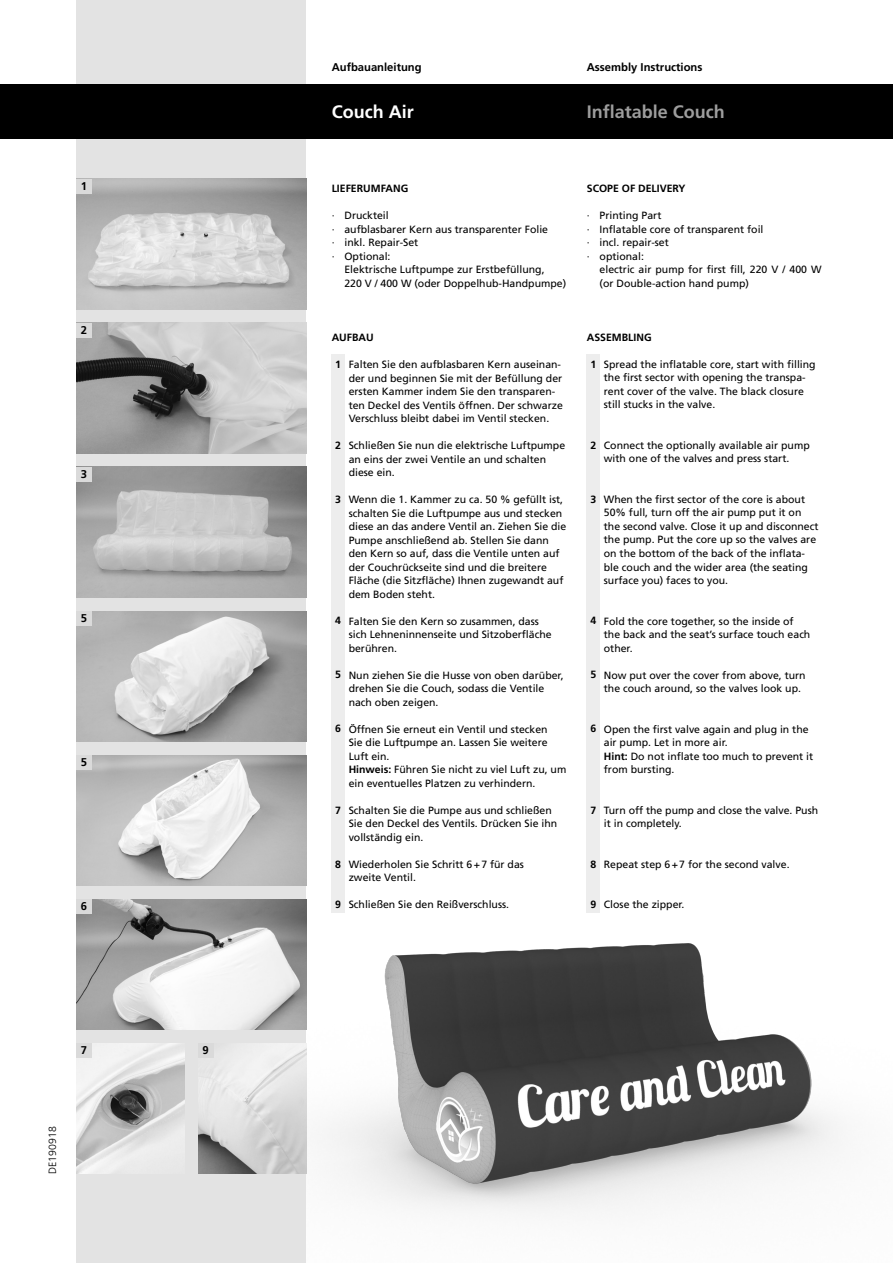
<style>
.page{position:relative;width:893px;height:1263px;background:#fff}
.page>*{position:absolute;margin:0;border:0;box-sizing:border-box;transform-origin:0 0}
.t1{font:700 18px "Frutiger LT Com";color:#9d9d9d}
.t2{font:700 18px "Frutiger LT Com";color:#fff}
.t3{font:700 11.25px "Frutiger LT Com";color:#000}
.t4{font:10.5px/13.5px "Frutiger LT Com";color:#000}
.t5{font:700 10.5px "Frutiger LT Com";color:#000}
.t6{font:300 10.5px "Frutiger LT Com";color:#000}
.s1{font-weight:700}
</style>
<div class="page">
<div style="left:587px;top:354px;width:13px;height:559px;background:#ededed"></div>
<div style="left:77px;top:0;width:229px;height:1263px;background:#e3e3e3"></div>
<img style="left:306px;top:894px;width:533px;height:318px">
<div style="left:0;top:84px;width:893px;height:55px;background:#000"></div>
<img style="left:77px;top:179px;width:229px;height:130px">
<img style="left:77px;top:755px;width:229px;height:131px">
<img style="left:77px;top:467px;width:229px;height:130px">
<img style="left:77px;top:323px;width:229px;height:130px">
<img style="left:77px;top:899px;width:229px;height:130px">
<img style="left:77px;top:1043px;width:108px;height:130px">
<img style="left:198px;top:1043px;width:108px;height:130px">
<div style="left:77px;top:179px;width:15px;height:15px;background:#dadada"></div>
<div style="left:77px;top:323px;width:15px;height:15px;background:#dadada"></div>
<div style="left:77px;top:467px;width:15px;height:15px;background:#dadada"></div>
<div style="left:77px;top:755px;width:15px;height:15px;background:#dadada"></div>
<div style="left:77px;top:899px;width:15px;height:15px;background:#dadada"></div>
<div style="left:77px;top:1043px;width:15px;height:15px;background:#dadada"></div>
<div style="left:198px;top:1043px;width:15px;height:15px;background:#dadada"></div>
<img style="left:77px;top:611px;width:229px;height:130px">
<div style="left:77px;top:611px;width:15px;height:15px;background:#dadada"></div>
<div style="left:332px;top:354px;width:13px;height:559px;background:#ededed"></div>
<p class="t3" style="left:81px;top:179px;width:8px">1</p>
<p class="t3" style="left:81px;top:323px;width:8px">2</p>
<p class="t3" style="left:81px;top:467px;width:8px">3</p>
<p class="t3" style="left:81px;top:611px;width:8px">5</p>
<p class="t3" style="left:81px;top:755px;width:8px">5</p>
<p class="t3" style="left:81px;top:899px;width:8px">6</p>
<p class="t3" style="left:81px;top:1043px;width:8px">7</p>
<p class="t3" style="left:203px;top:1043px;width:8px">9</p>
<p class="t6" style="left:46px;top:1174px;width:49px;rotate:-90deg">DE190918</p>
<p class="t3" style="left:332px;top:60px;width:92px">Aufbauanleitung</p>
<p class="t3" style="left:587px;top:60px;width:117px">Assembly Instructions</p>
<h1 class="t2" style="left:332px;top:101px;width:83px">Couch Air</h1>
<h1 class="t1" style="left:587px;top:101px;width:140px">Inflatable Couch</h1>
<p class="t5" style="left:332px;top:183px;width:78px">LIEFERUMFANG</p>
<p class="t4" style="left:332px;top:209px;width:218px">· Druckteil<br>· aufblasbarer Kern aus transparenter Folie · inkl. Repair-Set<br>· Optional:</p>
<p class="t4" style="left:344px;top:263px;width:223px">Elektrische Luftpumpe zur Erstbefüllung,<br>220 V / 400 W (oder Doppelhub-Handpumpe)</p>
<p class="t5" style="left:587px;top:183px;width:100px">SCOPE OF DELIVERY</p>
<p class="t4" style="left:587px;top:209px;width:178px">· Printing Part<br>· Inflatable core of transparent foil · incl. repair-set<br>· optional:</p>
<p class="t4" style="left:600px;top:263px;width:223px">electric air pump for first fill, 220 V / 400 W (or Double-action hand pump)</p>
<p class="t5" style="left:332px;top:331px;width:43px">AUFBAU</p>
<p class="t4" style="left:349px;top:358px;width:216px">Falten Sie den aufblasbaren Kern auseinan&shy;der und beginnen Sie mit der Befüllung der ersten Kammer indem Sie den transparen&shy;ten Deckel des Ventils öffnen. Der schwarze Verschluss bleibt dabei im Ventil stecken.</p>
<p class="t4" style="left:349px;top:439px;width:218px">Schließen Sie nun die elektrische Luftpumpe an eins der zwei Ventile an und schalten diese ein.</p>
<p class="t4" style="left:349px;top:493px;width:219px">Wenn die 1. Kammer zu ca. 50 % gefüllt ist, schalten Sie die Luftpumpe aus und stecken diese an das andere Ventil an. Ziehen Sie die Pumpe anschließend ab. Stellen Sie dann den Kern so auf, dass die Ventile unten auf der Couchrückseite sind und die breitere Fläche (die Sitzfläche) Ihnen zugewandt auf dem Boden steht.</p>
<p class="t4" style="left:349px;top:614px;width:205px">Falten Sie den Kern so zusammen, dass sich Lehneninnenseite und Sitzoberfläche berühren.</p>
<p class="t4" style="left:349px;top:668px;width:216px">Nun ziehen Sie die Husse von oben darüber, drehen Sie die Couch, sodass die Ventile nach oben zeigen.</p>
<p class="t4" style="left:349px;top:722px;width:219px">Öffnen Sie erneut ein Ventil und stecken<br>Sie die Luftpumpe an. Lassen Sie weitere Luft ein.<br><span class="s1">Hinweis:</span> Führen Sie nicht zu viel Luft zu, um ein eventuelles Platzen zu verhindern.</p>
<p class="t4" style="left:349px;top:803px;width:210px">Schalten Sie die Pumpe aus und schließen<br>Sie den Deckel des Ventils. Drücken Sie ihn vollständig ein.</p>
<p class="t4" style="left:349px;top:857px;width:177px">Wiederholen Sie Schritt 6+7 für das zweite Ventil.</p>
<p class="t4" style="left:349px;top:898px;width:162px">Schließen Sie den Reißverschluss.</p>
<p class="t5" style="left:335px;top:358px;width:7px">1</p>
<p class="t5" style="left:335px;top:439px;width:7px">2</p>
<p class="t5" style="left:335px;top:493px;width:7px">3</p>
<p class="t5" style="left:335px;top:615px;width:7px">4</p>
<p class="t5" style="left:335px;top:669px;width:7px">5</p>
<p class="t5" style="left:335px;top:723px;width:7px">6</p>
<p class="t5" style="left:335px;top:804px;width:7px">7</p>
<p class="t5" style="left:335px;top:858px;width:7px">8</p>
<p class="t5" style="left:335px;top:898px;width:7px">9</p>
<p class="t5" style="left:587px;top:331px;width:66px">ASSEMBLING</p>
<p class="t4" style="left:604px;top:358px;width:213px">Spread the inflatable core, start with filling the first sector with opening the transpa&shy;rent cover of the valve. The black closure still stucks in the valve.</p>
<p class="t4" style="left:604px;top:439px;width:207px">Connect the optionally available air pump with one of the valves and press start.</p>
<p class="t4" style="left:604px;top:493px;width:216px">When the first sector of the core is about 50% full, turn off the air pump put it on the second valve. Close it up and disconnect the pump. Put the core up so the valves are on the bottom of the back of the inflata&shy;ble couch and the wider area (the seating surface you) faces to you.</p>
<p class="t4" style="left:604px;top:614px;width:208px">Fold the core together, so the inside of the back and the seat’s surface touch each other.</p>
<p class="t4" style="left:604px;top:668px;width:203px">Now put over the cover from above, turn the couch around, so the valves look up.</p>
<p class="t4" style="left:604px;top:722px;width:211px">Open the first valve again and plug in the air pump. Let in more air.<br><span class="s1">Hint:</span> Do not inflate too much to prevent it from bursting.</p>
<p class="t4" style="left:604px;top:803px;width:216px">Turn off the pump and close the valve. Push it in completely.</p>
<p class="t4" style="left:604px;top:857px;width:187px">Repeat step 6+7 for the second valve.</p>
<p class="t4" style="left:604px;top:898px;width:82px">Close the zipper.</p>
<p class="t5" style="left:590px;top:358px;width:7px">1</p>
<p class="t5" style="left:590px;top:439px;width:7px">2</p>
<p class="t5" style="left:590px;top:493px;width:7px">3</p>
<p class="t5" style="left:590px;top:615px;width:7px">4</p>
<p class="t5" style="left:590px;top:669px;width:7px">5</p>
<p class="t5" style="left:590px;top:723px;width:7px">6</p>
<p class="t5" style="left:590px;top:804px;width:7px">7</p>
<p class="t5" style="left:590px;top:858px;width:7px">8</p>
<p class="t5" style="left:590px;top:898px;width:7px">9</p>
</div>
